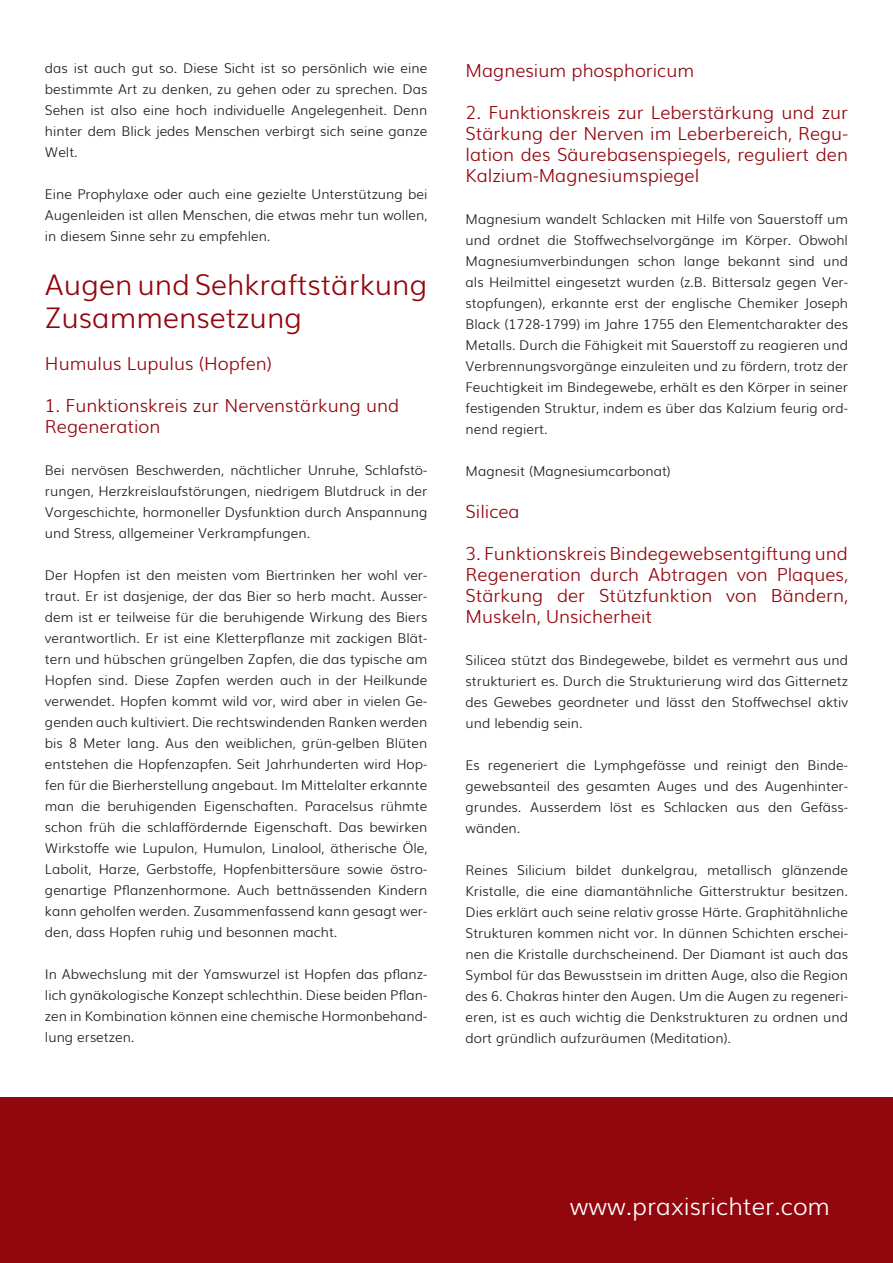
<style>
.page{position:relative;width:893px;height:1263px;background:#fff}
.page>*{position:absolute;margin:0;border:0;box-sizing:border-box;transform-origin:0 0}
.t1{font:300 28.5px/33px "Muli";color:#92060d}
.t2{font:300 24px "Muli";color:#fff}
.t3{font:300 18px/21px "Muli";color:#92060d;text-align:justify}
.t4{font:300 13.5px/21px "Muli";color:#1b1c20;text-align:justify}
</style>
<div class="page">
<div style="left:0;top:1097px;width:893px;height:166px;background:#92060d"></div>
<p class="t4" style="left:45px;top:56px;width:384px">das ist auch gut so. Diese Sicht ist so persönlich wie eine bestimmte Art zu denken, zu gehen oder zu sprechen. Das Sehen ist also eine hoch individuelle Angelegenheit. Denn hinter dem Blick jedes Menschen verbirgt sich seine ganze Welt.</p>
<p class="t4" style="left:45px;top:182px;width:384px">Eine Prophylaxe oder auch eine gezielte Unterstützung bei Augenleiden ist allen Menschen, die etwas mehr tun wollen, in diesem Sinne sehr zu empfehlen.</p>
<h1 class="t1" style="left:45px;top:266px;width:384px">Augen und Sehkraftstärkung<br>Zusammensetzung</h1>
<h3 class="t3" style="left:45px;top:351px;width:229px">Humulus Lupulus (Hopfen)</h3>
<h3 class="t3" style="left:45px;top:393px;width:356px">1. Funktionskreis zur Nervenstärkung und<br>Regeneration</h3>
<p class="t4" style="left:45px;top:458px;width:384px">Bei nervösen Beschwerden, nächtlicher Unruhe, Schlafstö&shy;rungen, Herzkreislaufstörungen, niedrigem Blutdruck in der Vorgeschichte, hormoneller Dysfunktion durch Anspannung und Stress, allgemeiner Verkrampfungen.</p>
<p class="t4" style="left:45px;top:563px;width:384px">Der Hopfen ist den meisten vom Biertrinken her wohl ver&shy;traut. Er ist dasjenige, der das Bier so herb macht. Ausser&shy;dem ist er teilweise für die beruhigende Wirkung des Biers verantwortlich. Er ist eine Kletterpflanze mit zackigen Blät&shy;tern und hübschen grüngelben Zapfen, die das typische am Hopfen sind. Diese Zapfen werden auch in der Heilkunde verwendet. Hopfen kommt wild vor, wird aber in vielen Ge&shy;genden auch kultiviert. Die rechtswindenden Ranken werden bis 8 Meter lang. Aus den weiblichen, grün-gelben Blüten entstehen die Hopfenzapfen. Seit Jahrhunderten wird Hop&shy;fen für die Bierherstellung angebaut. Im Mittelalter erkannte man die beruhigenden Eigenschaften. Paracelsus rühmte schon früh die schlaffördernde Eigenschaft. Das bewirken Wirkstoffe wie Lupulon, Humulon, Linalool, ätherische Öle, Labolit, Harze, Gerbstoffe, Hopfenbittersäure sowie östro&shy;genartige Pflanzenhormone. Auch bettnässenden Kindern kann geholfen werden. Zusammenfassend kann gesagt wer&shy;den, dass Hopfen ruhig und besonnen macht.</p>
<p class="t4" style="left:45px;top:962px;width:384px">In Abwechslung mit der Yamswurzel ist Hopfen das pflanz&shy;lich gynäkologische Konzept schlechthin. Diese beiden Pflan&shy;zen in Kombination können eine chemische Hormonbehand&shy;lung ersetzen.</p>
<h3 class="t3" style="left:466px;top:59px;width:230px">Magnesium phosphoricum</h3>
<h3 class="t3" style="left:466px;top:101px;width:384px">2. Funktionskreis zur Leberstärkung und zur Stärkung der Nerven im Leberbereich, Regu&shy;lation des Säurebasenspiegels, reguliert den Kalzium-Magnesiumspiegel</h3>
<p class="t4" style="left:466px;top:208px;width:384px">Magnesium wandelt Schlacken mit Hilfe von Sauerstoff um und ordnet die Stoffwechselvorgänge im Körper. Obwohl Magnesiumverbindungen schon lange bekannt sind und als Heilmittel eingesetzt wurden (z.B. Bittersalz gegen Ver&shy;stopfungen), erkannte erst der englische Chemiker Joseph Black (1728-1799) im Jahre 1755 den Elementcharakter des Metalls. Durch die Fähigkeit mit Sauerstoff zu reagieren und Verbrennungsvorgänge einzuleiten und zu fördern, trotz der Feuchtigkeit im Bindegewebe, erhält es den Körper in seiner festigenden Struktur, indem es über das Kalzium feurig ord&shy;nend regiert.</p>
<p class="t4" style="left:466px;top:460px;width:207px">Magnesit (Magnesiumcarbonat)</p>
<h3 class="t3" style="left:466px;top:500px;width:56px">Silicea</h3>
<h3 class="t3" style="left:466px;top:542px;width:384px">3. Funktionskreis Bindegewebsentgiftung und Regeneration durch Abtragen von Plaques, Stärkung der Stützfunktion von Bändern, Muskeln, Unsicherheit</h3>
<p class="t4" style="left:466px;top:649px;width:384px">Silicea stützt das Bindegewebe, bildet es vermehrt aus und strukturiert es. Durch die Strukturierung wird das Gitternetz des Gewebes geordneter und lässt den Stoffwechsel aktiv und lebendig sein.</p>
<p class="t4" style="left:466px;top:754px;width:384px">Es regeneriert die Lymphgefässe und reinigt den Binde&shy;gewebsanteil des gesamten Auges und des Augenhinter&shy;grundes. Ausserdem löst es Schlacken aus den Gefäss&shy;wänden.</p>
<p class="t4" style="left:466px;top:859px;width:384px">Reines Silicium bildet dunkelgrau, metallisch glänzende Kristalle, die eine diamantähnliche Gitterstruktur besitzen.<br>Dies erklärt auch seine relativ grosse Härte. Graphitähnliche Strukturen kommen nicht vor. In dünnen Schichten erschei&shy;nen die Kristalle durchscheinend. Der Diamant ist auch das Symbol für das Bewusstsein im dritten Auge, also die Region des 6. Chakras hinter den Augen. Um die Augen zu regeneri&shy;eren, ist es auch wichtig die Denkstrukturen zu ordnen und dort gründlich aufzuräumen (Meditation).</p>
<h2 class="t2" style="left:570px;top:1187px;width:262px">www.praxisrichter.com</h2>
</div>
